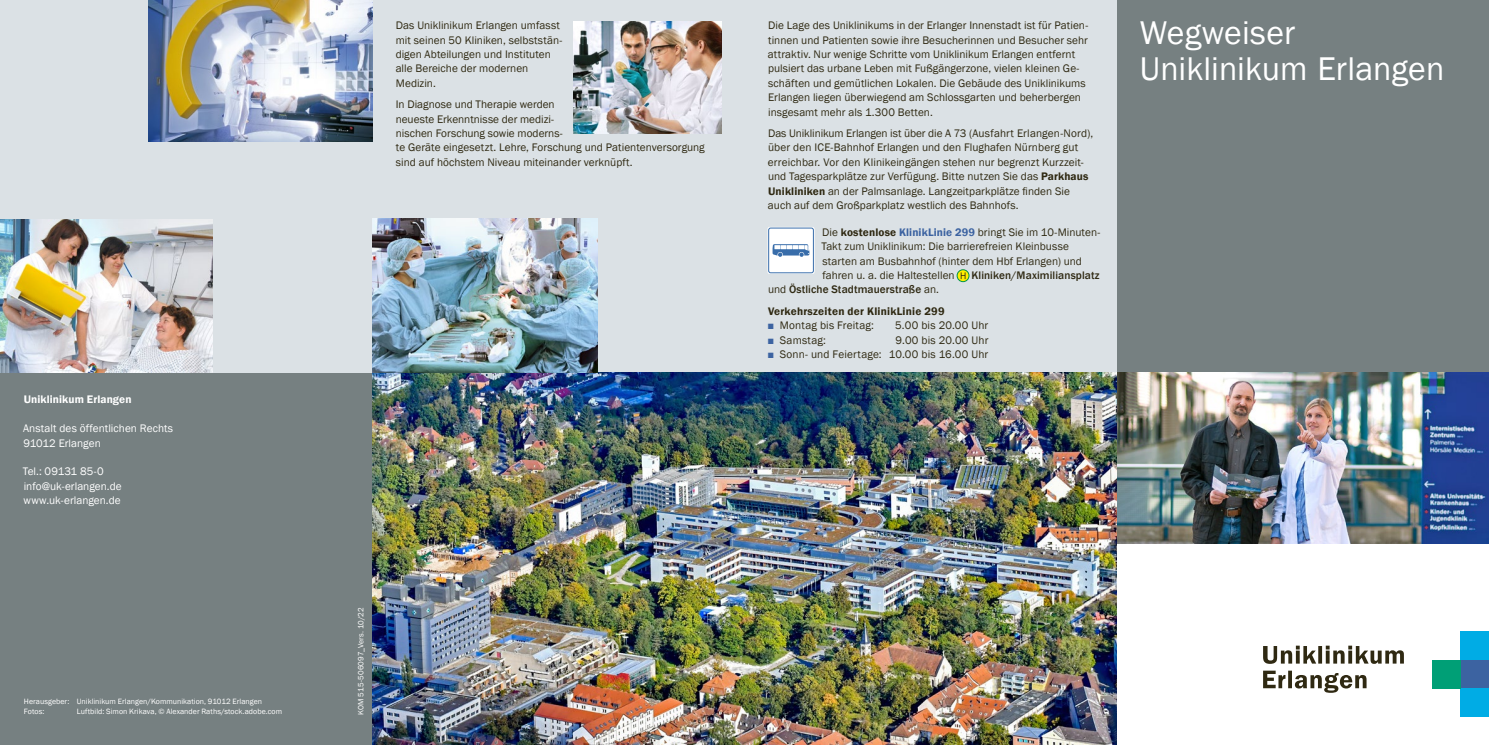
<style>
.page{position:relative;width:1489px;height:745px;background:#fff}
.page>*{position:absolute;margin:0;border:0;box-sizing:border-box;transform-origin:0 0}
.Broschürentitel{font:33.75px/36.2px "Franklin Gothic";color:#fff}
.Fließtext{font:11.25px/14.4px "Franklin Gothic";letter-spacing:.005em;color:#2f2912}
.Adressblock_Demi{font:11.25px/14.4px "Franklin Gothic";letter-spacing:.005em;color:#fff}
.Fließtext-2{font:500 11.25px "Franklin Gothic";letter-spacing:.01em;color:#2f2912}
.Fließtext-3{font:600 11.25px "Franklin Gothic";letter-spacing:.02em;color:#2f2912}
.Adressblock_Demi-2{font:600 11.25px "Franklin Gothic";letter-spacing:.01em;color:#fff}
.Fließtext-4{font:11.25px "Franklin Gothic";letter-spacing:.025em;color:#2f2912}
.Herausgeber{font:7.88px/10px "Franklin Gothic";letter-spacing:.005em;color:#fff}
.Adressblock_Book{font:7.88px "Franklin Gothic";letter-spacing:.015em;color:#fff}
.s1{font-weight:600}
.s2{font-weight:600;color:#3c63a1}
.s3{font-weight:400}
.s4{color:#3c63a1}
</style>
<div class="page">
<div style="left:1093px;top:0;width:395px;height:379px;background:#768081"></div>
<div style="left:0;top:372px;width:372px;height:372px;background:#768081"></div>
<div style="left:0;top:0;width:1116px;height:372px;background:#dbe1e5"></div>
<img style="left:1116px;top:372px;width:372px;height:171px">
<svg style="left:1263px;top:645px;width:140px;height:18px"></svg>
<svg style="left:1263px;top:670px;width:103px;height:22px"></svg>
<div style="left:1460px;top:659px;width:28px;height:28px;background:#3c63a1"></div>
<div style="left:1460px;top:687px;width:28px;height:29px;background:#00ace5"></div>
<div style="left:1460px;top:631px;width:28px;height:28px;background:#00ace5"></div>
<div style="left:1431px;top:659px;width:29px;height:28px;background:#009f76"></div>
<img style="left:372px;top:372px;width:744px;height:372px">
<img style="left:573px;top:21px;width:148px;height:112px">
<img style="left:149px;top:0;width:223px;height:142px">
<img style="left:0;top:220px;width:213px;height:152px">
<img style="left:372px;top:218px;width:225px;height:154px">
<div style="left:767px;top:227px;width:47px;height:47px;background:#fff;border-radius:2px"></div>
<div style="left:768px;top:227px;width:45px;height:46px;border:1px solid #386daa;border-radius:2px"></div>
<svg style="left:772px;top:244px;width:37px;height:13px"></svg>
<svg style="left:957px;top:269px;width:11px;height:12px"></svg>
<div style="left:956px;top:269px;width:13px;height:13px;border:1px solid #009448;border-radius:50%"></div>
<svg style="left:960px;top:272px;width:5px;height:7px"></svg>
<p class="Adressblock_Demi-2" style="left:24px;top:392px;width:109px">Uniklinikum Erlangen</p>
<p class="Adressblock_Demi" style="left:23px;top:421px;width:152px">Anstalt des öffentlichen Rechts<br>91012 Erlangen</p>
<p class="Adressblock_Demi" style="left:23px;top:464px;width:100px">Tel.: 09131 85-0 info@uk-erlangen.de www.uk-erlangen.de</p>
<p class="Herausgeber" style="left:24px;top:696px;width:240px">Herausgeber: Uniklinikum Erlangen/Kommunikation, 91012 Erlangen<br>Fotos:</p>
<p class="Herausgeber" style="left:77px;top:706px;width:207px">Luftbild: Simon Krikava, © Alexander Raths/stock.adobe.com</p>
<p class="Fließtext" style="left:395px;top:18px;width:168px">Das Uniklinikum Erlangen umfasst mit seinen 50 Kliniken, selbststän&shy;digen Abteilungen und Instituten alle Bereiche der modernen<br>Medizin.</p>
<p class="Fließtext" style="left:396px;top:97px;width:310px">In Diagnose und Therapie werden<br>neueste Erkenntnisse der medizi-<br>nischen Forschung sowie moderns-<br>te Geräte eingesetzt. Lehre, Forschung und Patientenversorgung sind auf höchstem Niveau miteinander verknüpft.</p>
<p class="Fließtext" style="left:768px;top:18px;width:321px">Die Lage des Uniklinikums in der Erlanger Innenstadt ist für Patien&shy;tinnen und Patienten sowie ihre Besucherinnen und Besucher sehr attraktiv. Nur wenige Schritte vom Uniklinikum Erlangen entfernt pulsiert das urbane Leben mit Fußgängerzone, vielen kleinen Ge&shy;schäften und gemütlichen Lokalen. Die Gebäude des Uniklinikums Erlangen liegen überwiegend am Schlossgarten und beherbergen insgesamt mehr als 1.300 Betten.</p>
<p class="Fließtext" style="left:768px;top:126px;width:327px">Das Uniklinikum Erlangen ist über die A 73 (Ausfahrt Erlangen-Nord), über den ICE-Bahnhof Erlangen und den Flughafen Nürnberg gut erreichbar. Vor den Klinikeingängen stehen nur begrenzt Kurzzeit&shy;und Tagesparkplätze zur Verfügung. Bitte nutzen Sie das <span class="s1">Parkhaus Unikliniken</span> an der Palmsanlage. Langzeitparkplätze finden Sie auch auf dem Großparkplatz westlich des Bahnhofs.</p>
<p class="Fließtext" style="left:821px;top:225px;width:280px">Die <span class="s1">kostenlose</span> <span class="s2">KlinikLinie 299</span> bringt Sie im 10-Minuten-Takt zum Uniklinikum: Die barrierefreien Kleinbusse starten am Busbahnhof (hinter dem Hbf Erlangen) und fahren u. a. die Haltestellen</p>
<p class="Fließtext-2" style="left:971px;top:268px;width:130px">Kliniken/Maximiliansplatz</p>
<p class="Fließtext-2" style="left:768px;top:282px;width:172px"><span class="s3">und</span> Östliche Stadtmauerstraße <span class="s3">an.</span></p>
<p class="Fließtext-3" style="left:768px;top:304px;width:178px">Verkehrszeiten der KlinikLinie 299</p>
<p class="Fließtext" style="left:767px;top:318px;width:108px"><span class="s4">■</span> Montag bis Freitag:</p>
<p class="Fließtext" style="left:895px;top:318px;width:94px">5.00 bis 20.00 Uhr</p>
<p class="Fließtext-4" style="left:767px;top:333px;width:60px"><span class="s4">■</span> Samstag:</p>
<p class="Fließtext" style="left:895px;top:333px;width:94px">9.00 bis 20.00 Uhr</p>
<p class="Fließtext" style="left:767px;top:347px;width:222px"><span class="s4">■</span> Sonn- und Feiertage: 10.00 bis 16.00 Uhr</p>
<p class="Broschürentitel" style="left:1139px;top:15px;width:306px">Wegweiser<br>Uniklinikum Erlangen</p>
<p class="Adressblock_Book" style="left:356px;top:714px;width:109px;rotate:-90deg">KOM 515-506097_Vers. 10/22</p>
</div>
